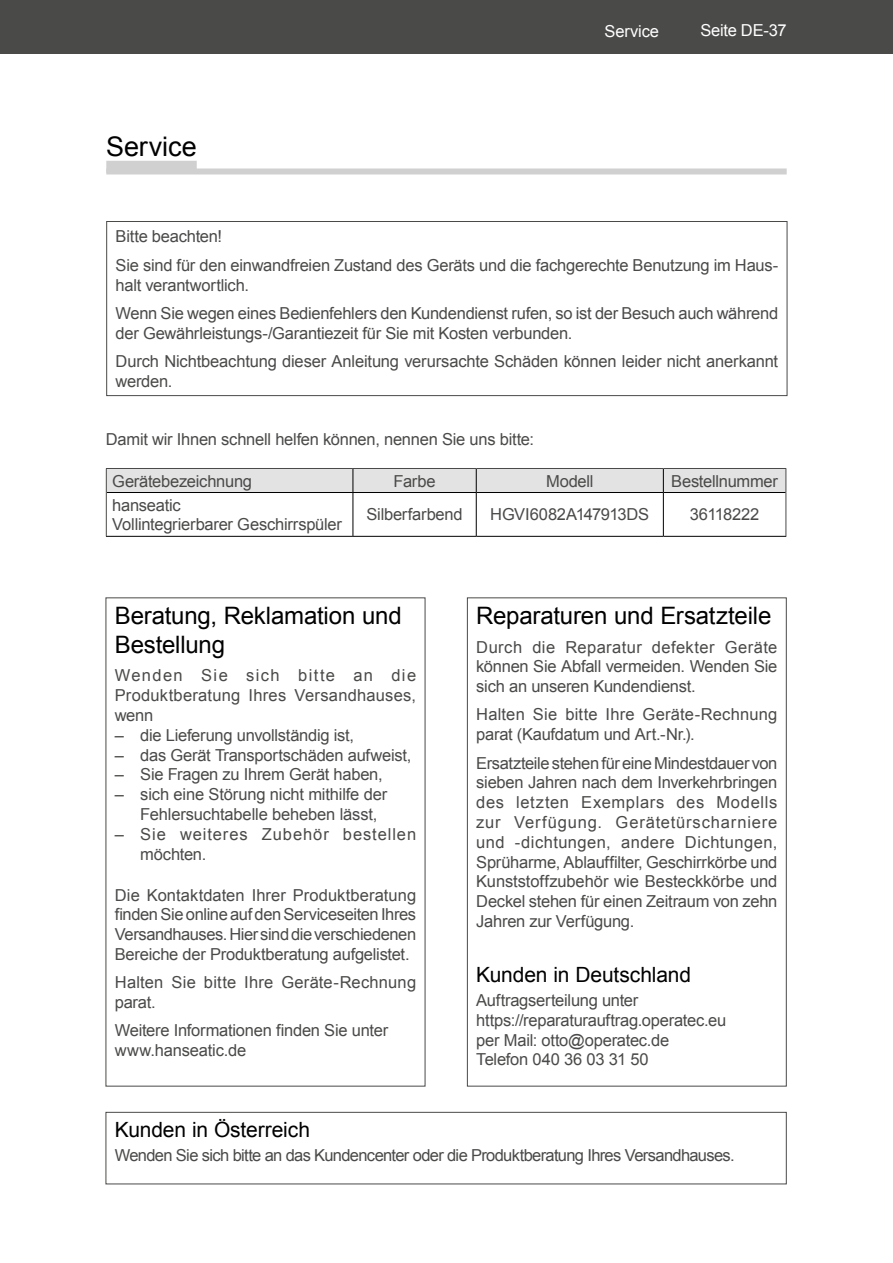
<style>
.page{position:relative;width:893px;height:1263px;background:#fff}
.page>*{position:absolute;margin:0;border:0;box-sizing:border-box;transform-origin:0 0}
.t1{font:27px "Arial";letter-spacing:-.005em;color:#000}
.t2{font:24px/28.8px "Arial";letter-spacing:-.01em;color:#000}
.t3{font:21px "Arial";letter-spacing:-.005em;color:#000}
.t4{font:16.5px/19.8px "Arial";letter-spacing:-.015em;color:#4a4a49}
.t5{font:16.5px/19.8px "Arial";letter-spacing:.01em;color:#4a4a49}
.t6{font:16.5px "Arial";letter-spacing:-.04em;color:#4a4a49}
.t7{font:16.5px/19.8px "Arial";letter-spacing:.055em;color:#4a4a49}
.t8{font:16.5px "Arial";letter-spacing:-.015em;color:#fff}
</style>
<div class="page">
<div style="left:0;top:0;width:893px;height:54px;background:#4a4a49"></div>
<hr style="left:353px;top:493px;width:1px;height:43px;background:#000">
<hr style="left:476px;top:493px;width:1px;height:43px;background:#000">
<hr style="left:663px;top:493px;width:1px;height:43px;background:#000">
<div style="left:106px;top:468px;width:680px;height:24px;background:#e3e3e3"></div>
<hr style="left:107px;top:492px;width:246px;height:1px;background:#000">
<hr style="left:353px;top:492px;width:123px;height:1px;background:#000">
<hr style="left:476px;top:492px;width:187px;height:1px;background:#000">
<hr style="left:663px;top:492px;width:122px;height:1px;background:#000">
<hr style="left:106px;top:536px;width:247px;height:1px;background:#000">
<hr style="left:353px;top:536px;width:123px;height:1px;background:#000">
<hr style="left:476px;top:536px;width:187px;height:1px;background:#000">
<hr style="left:663px;top:536px;width:123px;height:1px;background:#000">
<hr style="left:106px;top:492px;width:1px;height:44px;background:#4a4a49">
<hr style="left:785px;top:492px;width:1px;height:44px;background:#4a4a49">
<div style="left:106px;top:161px;width:91px;height:12px;background:#d0d0d0"></div>
<div style="left:106px;top:168px;width:681px;height:6px;background:#d0d0d0"></div>
<div style="left:106px;top:221px;width:681px;height:175px;border:1px solid #4a4a49"></div>
<div style="left:106px;top:1112px;width:681px;height:72px;border:1px solid #4a4a49"></div>
<div style="left:467px;top:597px;width:320px;height:489px;border:1px solid #4a4a49"></div>
<h1 class="t1" style="left:106px;top:129px;width:92px">Service</h1>
<p class="t8" style="left:605px;top:21px;width:56px">Service</p>
<p class="t8" style="left:700px;top:20px;width:88px">Seite DE-37</p>
<p class="t4" style="left:116px;top:223px;width:664px;line-height:28.3px">Bitte beachten!<br>Sie sind für den einwandfreien Zustand des Geräts und die fachgerechte Benutzung im Haus-</p>
<p class="t4" style="left:116px;top:271px;width:664px;line-height:28.3px">halt verantwortlich.<br>Wenn Sie wegen eines Bedienfehlers den Kundendienst rufen, so ist der Besuch auch während</p>
<p class="t4" style="left:116px;top:319px;width:664px;line-height:28.3px">der Gewährleistungs-/Garantiezeit für Sie mit Kosten verbunden.<br>Durch Nichtbeachtung dieser Anleitung verursachte Schäden können leider nicht anerkannt</p>
<p class="t4" style="left:116px;top:371px;width:58px">werden.</p>
<p class="t4" style="left:106px;top:430px;width:430px">Damit wir Ihnen schnell helfen können, nennen Sie uns bitte:</p>
<p class="t4" style="left:112px;top:471px;width:141px">Gerätebezeichnung</p>
<p class="t4" style="left:394px;top:471px;width:43px">Farbe</p>
<p class="t4" style="left:546px;top:471px;width:49px">Modell</p>
<p class="t4" style="left:671px;top:471px;width:108px">Bestellnummer</p>
<p class="t4" style="left:112px;top:495px;width:231px">hanseatic<br>Vollintegrierbarer Geschirrspüler</p>
<p class="t4" style="left:366px;top:505px;width:98px">Silberfarbend</p>
<p class="t4" style="left:490px;top:505px;width:161px">HGVI6082A147913DS</p>
<p class="t4" style="left:690px;top:505px;width:71px">36118222</p>
<h2 class="t2" style="left:115px;top:602px;width:288px">Beratung, Reklamation und<br>Bestellung</h2>
<p class="t4" style="left:115px;top:666px;width:303px;text-align:justify">Wenden Sie sich bitte an die Produktberatung Ihres Versandhauses, wenn</p>
<p class="t4" style="left:115px;top:725px;width:241px">– die Lieferung unvollständig ist,</p>
<p class="t4" style="left:115px;top:745px;width:298px">– das Gerät Transportschäden aufweist,</p>
<p class="t4" style="left:115px;top:765px;width:269px">– Sie Fragen zu Ihrem Gerät haben,</p>
<p class="t4" style="left:140px;top:785px;width:248px;text-indent:-26px">– sich eine Störung nicht mithilfe der<br>Fehlersuchtabelle beheben lässt,</p>
<p class="t7" style="left:140px;top:824px;width:277px;text-indent:-26px">– Sie weiteres Zubehör bestellen möchten.</p>
<p class="t4" style="left:115px;top:885px;width:303px;text-align:justify">Die Kontaktdaten Ihrer Produktberatung finden Sie online auf den Serviceseiten Ihres Versandhauses. Hier sind die verschiedenen Bereiche der Produktberatung aufgelistet.</p>
<p class="t5" style="left:115px;top:973px;width:303px">Halten Sie bitte Ihre Geräte-Rechnung parat.</p>
<p class="t4" style="left:115px;top:1021px;width:275px">Weitere Informationen finden Sie unter www.hanseatic.de</p>
<h2 class="t2" style="left:476px;top:602px;width:297px">Reparaturen und Ersatzteile</h2>
<p class="t4" style="left:476px;top:637px;width:303px;text-align:justify">Durch die Reparatur defekter Geräte können Sie Abfall vermeiden. Wenden Sie sich an unseren Kundendienst.</p>
<p class="t5" style="left:476px;top:705px;width:303px">Halten Sie bitte Ihre Geräte-Rechnung parat (Kaufdatum und Art.-Nr.).</p>
<p class="t4" style="left:476px;top:753px;width:303px;text-align:justify">Ersatzteile stehen für eine Mindestdauer von sieben Jahren nach dem Inverkehrbringen des letzten Exemplars des Modells zur Verfügung. Gerätetürscharniere und -dichtungen, andere Dichtungen, Sprüharme, Ablauffilter, Geschirrkörbe und Kunststoffzubehör wie Besteckkörbe und Deckel stehen für einen Zeitraum von zehn Jahren zur Verfügung.</p>
<p class="t3" style="left:476px;top:961px;width:216px">Kunden in Deutschland</p>
<p class="t4" style="left:476px;top:990px;width:252px">Auftragserteilung unter https://reparaturauftrag.operatec.eu per Mail: otto@operatec.de<br>Telefon 040 36 03 31 50</p>
<p class="t3" style="left:115px;top:1115px;width:197px">Kunden in Österreich</p>
<p class="t6" style="left:115px;top:1144px;width:621px">Wenden Sie sich bitte an das Kundencenter oder die Produktberatung Ihres Versandhauses.</p>
</div>
